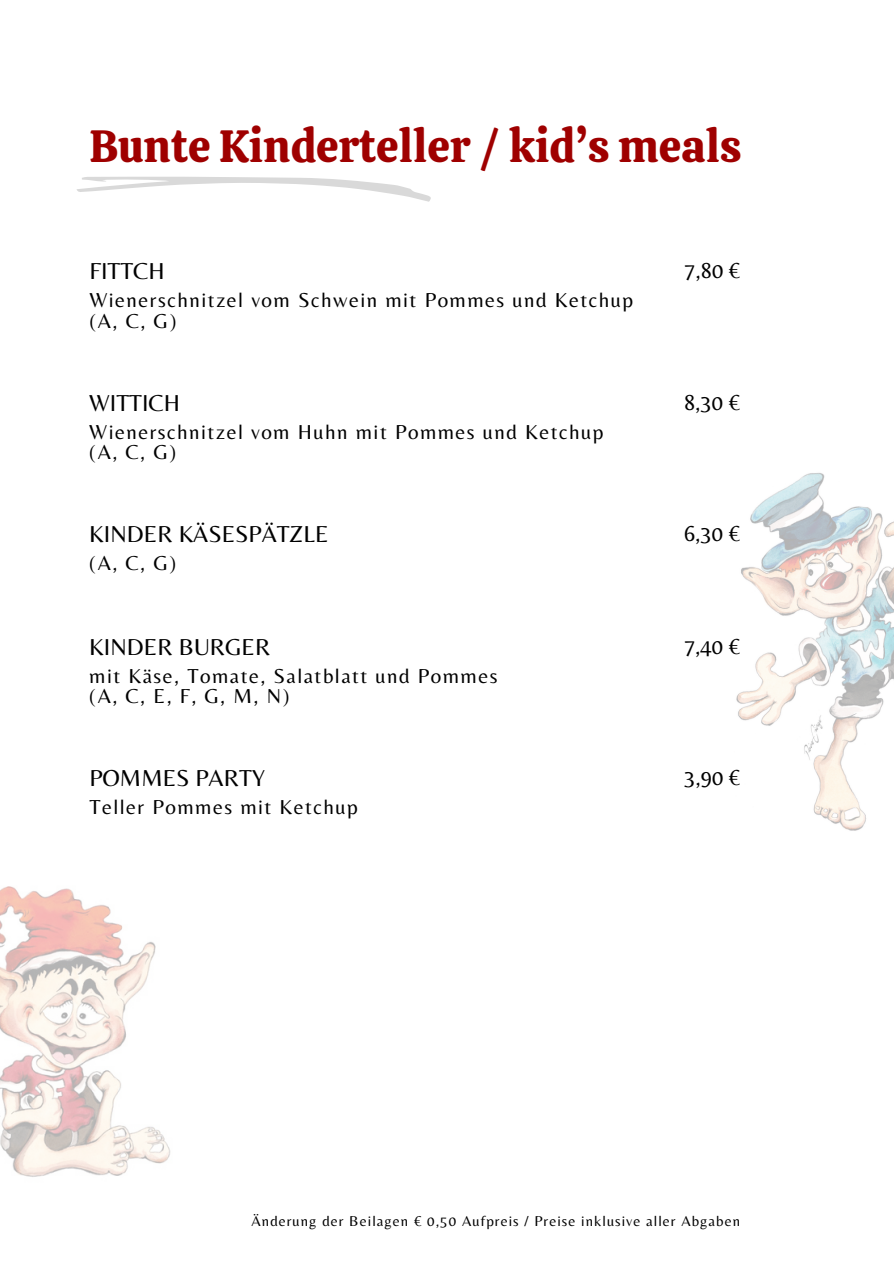
<style>
.page{position:relative;width:894px;height:1264px;background:#fff}
.page>*{position:absolute;margin:0;border:0;box-sizing:border-box;transform-origin:0 0}
.t1{font:45px "Calistoga";color:#9f0000}
.t2{font:24px "Belleza";color:#000}
.t3{font:22.5px "Belleza";color:#000}
.t4{font:21px/20.2px "Belleza";letter-spacing:.07em;color:#000}
.t5{font:14.85px "Belleza";letter-spacing:.07em;color:#000}
</style>
<div class="page">
<svg style="left:77px;top:177px;width:354px;height:24px"></svg>
<img style="left:0;top:886px;width:171px;height:291px">
<img style="left:736px;top:473px;width:157px;height:358px">
<h1 class="t1" style="left:89px;top:117px;width:653px">Bunte Kinderteller / kid’s meals</h1>
<p class="t2" style="left:89px;top:257px;width:77px">FITTCH</p>
<h2 class="t4" style="left:89px;top:290px;width:544px">Wienerschnitzel vom Schwein mit Pommes und Ketchup (A, C, G)</h2>
<h2 class="t2" style="left:89px;top:389px;width:92px">WITTICH</h2>
<h3 class="t4" style="left:89px;top:421px;width:515px">Wienerschnitzel vom Huhn mit Pommes und Ketchup (A, C, G)</h3>
<p class="t2" style="left:89px;top:520px;width:241px">KINDER KÄSESPÄTZLE</p>
<h2 class="t4" style="left:89px;top:552px;width:88px">(A, C, G)</h2>
<h4 class="t2" style="left:89px;top:633px;width:182px">KINDER BURGER</h4>
<h2 class="t4" style="left:89px;top:665px;width:409px">mit Käse, Tomate, Salatblatt und Pommes (A, C, E, F, G, M, N)</h2>
<h5 class="t2" style="left:89px;top:764px;width:177px">POMMES PARTY</h5>
<h2 class="t4" style="left:89px;top:796px;width:270px">Teller Pommes mit Ketchup</h2>
<h5 class="t3" style="left:684px;top:257px;width:57px">7,80 €</h5>
<h5 class="t3" style="left:683px;top:389px;width:57px">8,30 €</h5>
<h3 class="t3" style="left:683px;top:520px;width:57px">6,30 €</h3>
<h3 class="t3" style="left:683px;top:633px;width:57px">7,40 €</h3>
<h3 class="t3" style="left:684px;top:764px;width:57px">3,90 €</h3>
<h3 class="t5" style="left:251px;top:1212px;width:490px">Änderung der Beilagen € 0,50 Aufpreis / Preise inklusive aller Abgaben</h3>
</div>
